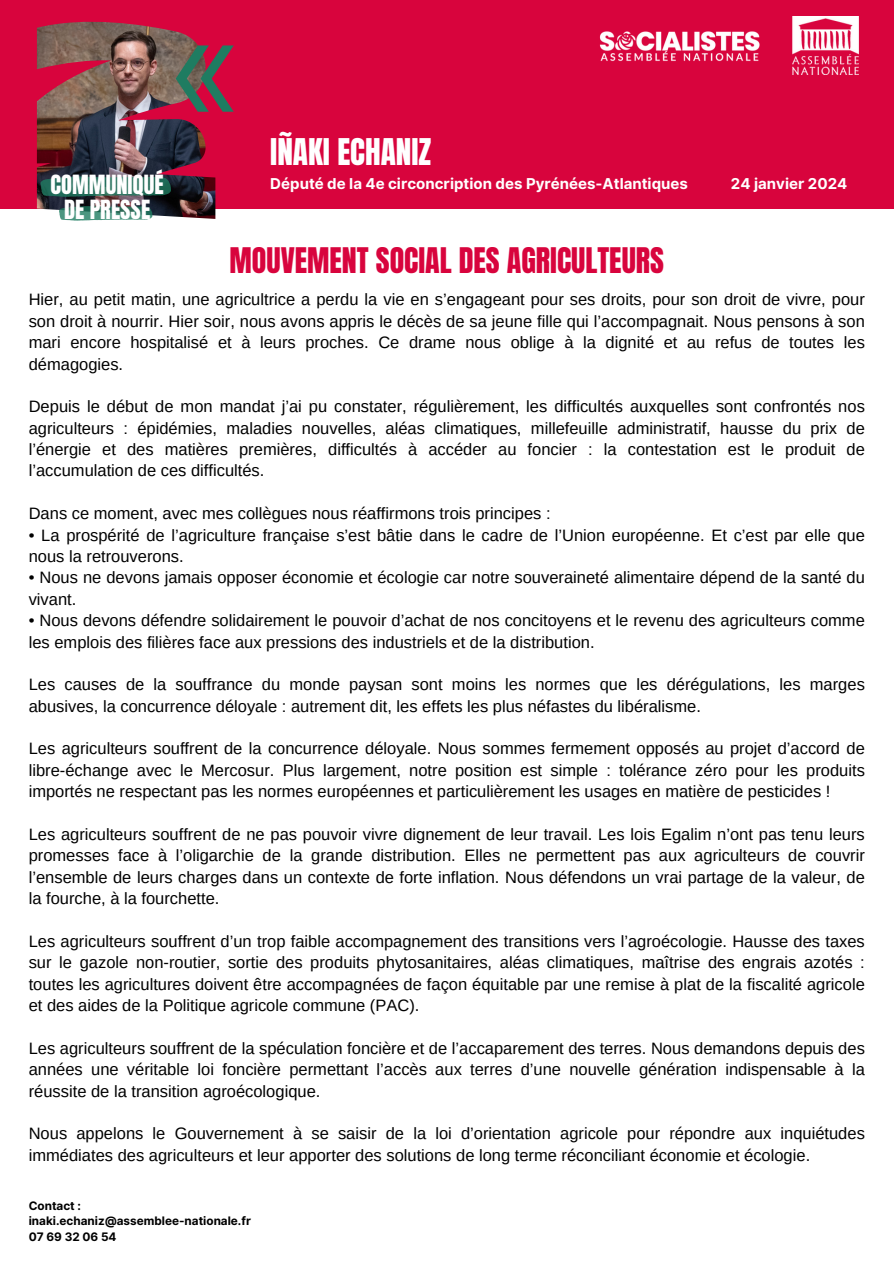
<style>
.page{position:relative;width:894px;height:1264px;background:#fff}
.page>*{position:absolute;margin:0;border:0;box-sizing:border-box;transform-origin:0 0}
.t1{font:31.35px "Anton";color:#fff}
.t2{font:30px "Anton";color:#d8043d}
.t3{font:22.5px/24.8px "Anton";color:#fff;text-align:center}
.t4{font:16.5px/21.3px "Arimo";color:#000;text-align:justify}
.t5{font:700 15px "Inter";color:#fff}
.t6{font:700 11.7px "Inter";color:#000}
</style>
<div class="page">
<div style="left:0;top:0;width:893px;height:209px;background:#d8043d"></div>
<img style="left:792px;top:17px;width:65px;height:57px">
<img style="left:37px;top:22px;width:178px;height:197px">
<svg style="left:176px;top:45px;width:58px;height:67px"></svg>
<img style="left:599px;top:31px;width:161px;height:31px">
<svg style="left:40px;top:176px;width:131px;height:21px;background:#256455"></svg>
<svg style="left:59px;top:206px;width:93px;height:15px"></svg>
<h4 class="t1" style="left:270px;top:130px;width:162px">IÑAKI ECHANIZ</h4>
<h4 class="t3" style="left:51px;top:173px;width:115px">COMMUNIQUÉ<br>DE PRESSE</h4>
<h4 class="t5" style="left:730px;top:175px;width:118px">24 janvier 2024</h4>
<h4 class="t5" style="left:270px;top:175px;width:419px">Député de la 4e circoncription des Pyrénées-Atlantiques</h4>
<p class="t2" style="left:229px;top:238px;width:436px">MOUVEMENT SOCIAL DES AGRICULTEURS</p>
<p class="t4" style="left:29px;top:289px;width:837px">Hier, au petit matin, une agricultrice a perdu la vie en s’engageant pour ses droits, pour son droit de vivre, pour son droit à nourrir. Hier soir, nous avons appris le décès de sa jeune fille qui l’accompagnait. Nous pensons à son mari encore hospitalisé et à leurs proches. Ce drame nous oblige à la dignité et au refus de toutes les démagogies.</p>
<h1 class="t4" style="left:29px;top:396px;width:837px">Depuis le début de mon mandat j’ai pu constater, régulièrement, les difficultés auxquelles sont confrontés nos agriculteurs : épidémies, maladies nouvelles, aléas climatiques, millefeuille administratif, hausse du prix de l’énergie et des matières premières, difficultés à accéder au foncier : la contestation est le produit de l’accumulation de ces difficultés.</h1>
<h3 class="t4" style="left:29px;top:503px;width:523px">Dans ce moment, avec mes collègues nous réaffirmons trois principes :</h3>
<h3 class="t4" style="left:29px;top:524px;width:837px">• La prospérité de l’agriculture française s’est bâtie dans le cadre de l’Union européenne. Et c’est par elle que nous la retrouverons.</h3>
<h3 class="t4" style="left:29px;top:567px;width:837px">• Nous ne devons jamais opposer économie et écologie car notre souveraineté alimentaire dépend de la santé du vivant.</h3>
<h3 class="t4" style="left:29px;top:609px;width:837px">• Nous devons défendre solidairement le pouvoir d’achat de nos concitoyens et le revenu des agriculteurs comme les emplois des filières face aux pressions des industriels et de la distribution.</h3>
<h3 class="t4" style="left:29px;top:674px;width:837px">Les causes de la souffrance du monde paysan sont moins les normes que les dérégulations, les marges abusives, la concurrence déloyale : autrement dit, les effets les plus néfastes du libéralisme.</h3>
<p class="t4" style="left:29px;top:738px;width:837px">Les agriculteurs souffrent de la concurrence déloyale. Nous sommes fermement opposés au projet d’accord de libre-échange avec le Mercosur. Plus largement, notre position est simple : tolérance zéro pour les produits importés ne respectant pas les normes européennes et particulièrement les usages en matière de pesticides !</p>
<h2 class="t4" style="left:29px;top:823px;width:837px">Les agriculteurs souffrent de ne pas pouvoir vivre dignement de leur travail. Les lois Egalim n’ont pas tenu leurs promesses face à l’oligarchie de la grande distribution. Elles ne permettent pas aux agriculteurs de couvrir l’ensemble de leurs charges dans un contexte de forte inflation. Nous défendons un vrai partage de la valeur, de la fourche, à la fourchette.</h2>
<h4 class="t4" style="left:29px;top:930px;width:837px">Les agriculteurs souffrent d’un trop faible accompagnement des transitions vers l’agroécologie. Hausse des taxes sur le gazole non-routier, sortie des produits phytosanitaires, aléas climatiques, maîtrise des engrais azotés : toutes les agricultures doivent être accompagnées de façon équitable par une remise à plat de la fiscalité agricole et des aides de la Politique agricole commune (PAC).</h4>
<h4 class="t4" style="left:29px;top:1037px;width:837px">Les agriculteurs souffrent de la spéculation foncière et de l’accaparement des terres. Nous demandons depuis des années une véritable loi foncière permettant l’accès aux terres d’une nouvelle génération indispensable à la réussite de la transition agroécologique.</h4>
<h4 class="t4" style="left:29px;top:1122px;width:837px">Nous appelons le Gouvernement à se saisir de la loi d’orientation agricole pour répondre aux inquiétudes immédiates des agriculteurs et leur apporter des solutions de long terme réconciliant économie et écologie.</h4>
<h4 class="t6" style="left:29px;top:1198px;width:54px">Contact :</h4>
<h4 class="t6" style="left:29px;top:1213px;width:224px">inaki.echaniz@assemblee-nationale.fr</h4>
<p class="t6" style="left:29px;top:1229px;width:89px">07 69 32 06 54</p>
</div>
